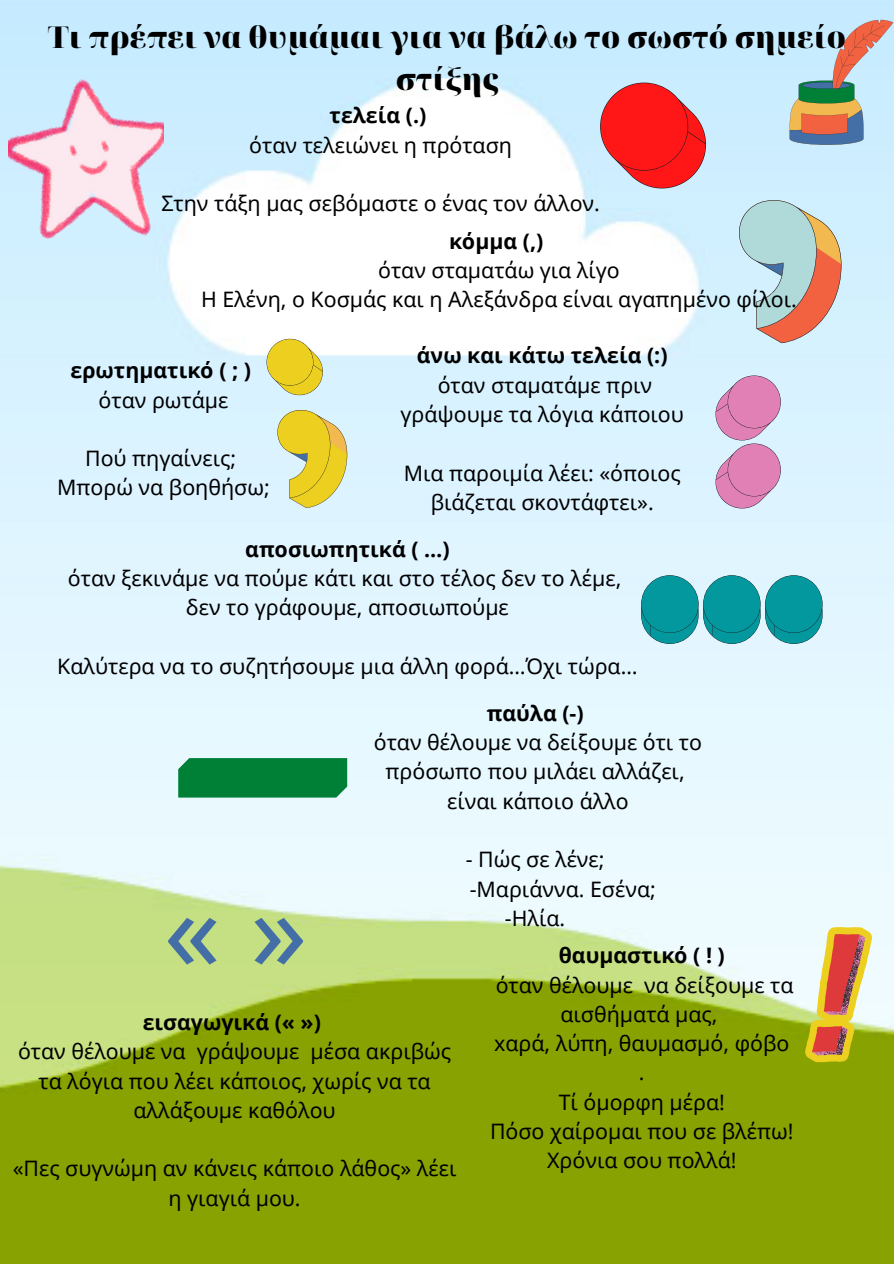
<style>
.page{position:relative;width:894px;height:1264px;background:#fff}
.page>*{position:absolute;margin:0;border:0;box-sizing:border-box;transform-origin:0 0}
.t1{font:112.65px "Noto Sans";color:#446ea6}
.t2{font:900 30px/41.7px "Noto Serif Display";color:#000;text-align:center}
.t3{font:21.3px/29.2px "Noto Sans";color:#000;text-align:center}
.t4{font:700 21.3px "Noto Sans";color:#000}
</style>
<div class="page">
<img style="left:0;top:0;width:893px;height:1263px">
<img style="left:8px;top:79px;width:156px;height:159px">
<svg style="left:804px;top:927px;width:68px;height:135px"></svg>
<svg style="left:641px;top:575px;width:181px;height:69px;background:#35a9b0"></svg>
<svg style="left:738px;top:200px;width:103px;height:143px;background:#c7c3bd"></svg>
<svg style="left:715px;top:375px;width:65px;height:133px;background:#d89dc4"></svg>
<svg style="left:789px;top:20px;width:103px;height:125px;background:#b6b8b4"></svg>
<div style="left:178px;top:758px;width:169px;height:39px;background:#008037"></div>
<svg style="left:600px;top:83px;width:105px;height:105px;background:#ec4b50"></svg>
<svg style="left:266px;top:339px;width:57px;height:56px;background:#e6d559"></svg>
<svg style="left:277px;top:410px;width:70px;height:98px;background:#e1d56b"></svg>
<h2 class="t2" style="left:48px;top:16px;width:799px">Τι πρέπει να θυμάμαι για να βάλω το σωστό σημείο στίξης</h2>
<p class="t4" style="left:329px;top:101px;width:98px">τελεία (.)</p>
<p class="t3" style="left:249px;top:130px;width:264px">όταν τελειώνει η πρόταση</p>
<p class="t3" style="left:161px;top:188px;width:440px">Στην τάξη μας σεβόμαστε ο ένας τον άλλον.</p>
<p class="t4" style="left:449px;top:226px;width:96px">κόμμα (,)</p>
<p class="t3" style="left:201px;top:255px;width:597px">όταν σταματάω για λίγο<br>H Eλένη, ο Κοσμάς και η Αλεξάνδρα είναι αγαπημένο φίλοι.</p>
<p class="t4" style="left:417px;top:341px;width:252px">άνω και κάτω τελεία (:)</p>
<p class="t3" style="left:400px;top:370px;width:285px">όταν σταματάμε πριν γράψουμε τα λόγια κάποιου</p>
<p class="t3" style="left:403px;top:458px;width:278px">Mια παροιμία λέει: «όποιος βιάζεται σκοντάφτει».</p>
<p class="t4" style="left:245px;top:534px;width:206px">αποσιωπητικά ( …)</p>
<p class="t3" style="left:68px;top:563px;width:555px">όταν ξεκινάμε να πούμε κάτι και στο τέλος δεν το λέμε, δεν το γράφουμε, αποσιωπούμε</p>
<p class="t3" style="left:57px;top:651px;width:581px">Καλύτερα να το συζητήσουμε μια άλλη φορά…Όχι τώρα…</p>
<p class="t4" style="left:486px;top:698px;width:98px">παύλα (-)</p>
<p class="t3" style="left:374px;top:727px;width:329px">όταν θέλουμε να δείξουμε ότι το πρόσωπο που μιλάει αλλάζει, είναι κάποιο άλλο</p>
<p class="t4" style="left:71px;top:355px;width:182px">ερωτηματικό ( ; )</p>
<p class="t3" style="left:99px;top:384px;width:131px">όταν ρωτάμε</p>
<p class="t3" style="left:57px;top:443px;width:214px">Πού πηγαίνεις;<br>Μπορώ να βοηθήσω;</p>
<h1 class="t1" style="left:163px;top:850px;width:145px">« »</h1>
<p class="t4" style="left:143px;top:1007px;width:180px">εισαγωγικά (« »)</p>
<p class="t3" style="left:18px;top:1036px;width:434px">όταν θέλουμε να γράψουμε μέσα ακριβώς τα λόγια που λέει κάποιος, χωρίς να τα αλλάξουμε καθόλου</p>
<p class="t3" style="left:13px;top:1153px;width:445px">«Πες συγνώμη αν κάνεις κάποιο λάθος» λέει η γιαγιά μου.</p>
<p class="t3" style="left:465px;top:844px;width:140px">- Πώς σε λένε;</p>
<p class="t3" style="left:469px;top:873px;width:187px">-Mαριάννα. Εσένα;</p>
<p class="t3" style="left:505px;top:903px;width:62px">-Hλία.</p>
<p class="t4" style="left:558px;top:940px;width:167px">θαυμαστικό ( ! )</p>
<p class="t3" style="left:490px;top:969px;width:305px">όταν θέλουμε να δείξουμε τα αισθήματά μας,<br>xαρά, λύπη, θαυμασμό, φόβο .<br>Tί όμορφη μέρα!<br>Πόσο χαίρομαι που σε βλέπω!<br>Χρόνια σου πολλά!</p>
</div>
